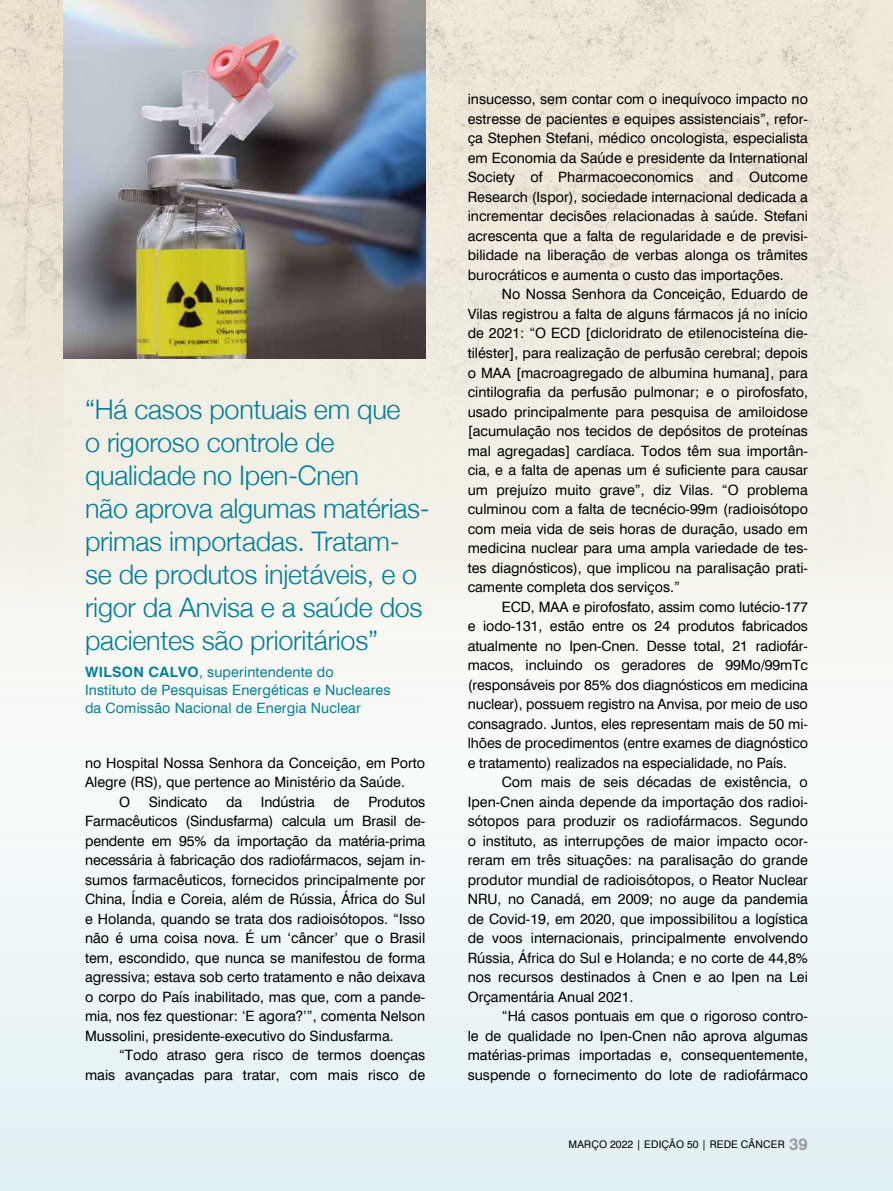
<style>
.page{position:relative;width:893px;height:1191px;background:#fff}
.page>*{position:absolute;margin:0;border:0;box-sizing:border-box;transform-origin:0 0}
.t1{font:300 27px/33px "Helvetica Neue";letter-spacing:-.01em;color:#00809a}
.t2{font:14.25px/19.5px "Swiss 721 BT";color:#000;text-align:justify}
.t3{font:14.25px/18px "Swiss 721 BT";letter-spacing:.01em;color:#00809a}
.t4{font:10.5px "Swiss 721 BT";letter-spacing:.015em;color:#000}
.s1{font-weight:700}
.s2{font-weight:700;font-size:16.5px;color:#9d9d9c}
</style>
<div class="page">
<div style="left:0;top:0;width:893px;height:1170px;background:#f7f5ef"></div>
<img style="left:0;top:0;width:893px;height:138px">
<div style="left:0;top:138px;width:893px;height:440px;background:linear-gradient(to bottom,#eae3d4,#f4f2ea)"></div>
<div style="left:0;top:621px;width:893px;height:570px;background:linear-gradient(to right,#eff6f7,#eff6f7)"></div>
<img style="left:64px;top:0;width:361px;height:358px">
<h1 class="t1" style="left:85px;top:391px;width:346px">“Há casos pontuais em que<br>o rigoroso controle de qualidade no Ipen-Cnen<br>não aprova algumas matérias&shy;primas importadas. Tratam&shy;se de produtos injetáveis, e o rigor da Anvisa e a saúde dos pacientes são prioritários”</h1>
<p class="t3" style="left:85px;top:662px;width:307px"><span class="s1">WILSON CALVO</span>, superintendente do<br>Instituto de Pesquisas Energéticas e Nucleares da Comissão Nacional de Energia Nuclear</p>
<p class="t2" style="left:85px;top:753px;width:342px">no Hospital Nossa Senhora da Conceição, em Porto</p>
<p class="t2" style="left:85px;top:772px;width:321px">Alegre (RS), que pertence ao Ministério da Saúde.</p>
<p class="t2" style="left:119px;top:792px;width:13px">O</p>
<p class="t2" style="left:149px;top:792px;width:60px">Sindicato</p>
<p class="t2" style="left:226px;top:792px;width:18px">da</p>
<p class="t2" style="left:261px;top:792px;width:55px">Indústria</p>
<p class="t2" style="left:333px;top:792px;width:18px">de</p>
<p class="t2" style="left:85px;top:792px;width:342px;text-indent:283px">Produtos Farmacêuticos (Sindusfarma) calcula um Brasil de&shy;pendente em 95% da importação da matéria-prima necessária à fabricação dos radiofármacos, sejam in&shy;sumos farmacêuticos, fornecidos principalmente por China, Índia e Coreia, além de Rússia, África do Sul e Holanda, quando se trata dos radioisótopos. “Isso não é uma coisa nova. É um ‘câncer’ que o Brasil tem, escondido, que nunca se manifestou de forma agressiva; estava sob certo tratamento e não deixava o corpo do País inabilitado, mas que, com a pande&shy;mia, nos fez questionar: ‘E agora?’”, comenta Nelson Mussolini, presidente-executivo do Sindusfarma.</p>
<p class="t2" style="left:85px;top:1045px;width:342px;text-align:right">“Todo atraso gera risco de termos doenças<br>mais avançadas para tratar, com mais risco de</p>
<p class="t2" style="left:468px;top:90px;width:342px">insucesso, sem contar com o inequívoco impacto no estresse de pacientes e equipes assistenciais”, refor&shy;ça Stephen Stefani, médico oncologista, especialista em Economia da Saúde e presidente da International Society of Pharmacoeconomics and Outcome Research (Ispor), sociedade internacional dedicada a incrementar decisões relacionadas à saúde. Stefani acrescenta que a falta de regularidade e de previsi&shy;bilidade na liberação de verbas alonga os trâmites burocráticos e aumenta o custo das importações.</p>
<p class="t2" style="left:468px;top:284px;width:342px;text-indent:34px">No Nossa Senhora da Conceição, Eduardo de Vilas registrou a falta de alguns fármacos já no início de 2021: “O ECD [dicloridrato de etilenocisteína die&shy;tiléster], para realização de perfusão cerebral; depois o MAA [macroagregado de albumina humana], para cintilografia da perfusão pulmonar; e o pirofosfato, usado principalmente para pesquisa de amiloidose [acumulação nos tecidos de depósitos de proteínas mal agregadas] cardíaca. Todos têm sua importân&shy;cia, e a falta de apenas um é suficiente para causar um prejuízo muito grave”, diz Vilas. “O problema culminou com a falta de tecnécio-99m (radioisótopo com meia vida de seis horas de duração, usado em medicina nuclear para uma ampla variedade de tes&shy;tes diagnósticos), que implicou na paralisação prati&shy;camente completa dos serviços.”</p>
<p class="t2" style="left:468px;top:596px;width:342px;text-indent:34px">ECD, MAA e pirofosfato, assim como lutécio-177 e iodo-131, estão entre os 24 produtos fabricados atualmente no Ipen-Cnen. Desse total, 21 radiofár&shy;macos, incluindo os geradores de 99Mo/99mTc (responsáveis por 85% dos diagnósticos em medicina nuclear), possuem registro na Anvisa, por meio de uso consagrado. Juntos, eles representam mais de 50 mi&shy;lhões de procedimentos (entre exames de diagnóstico e tratamento) realizados na especialidade, no País.</p>
<p class="t2" style="left:468px;top:772px;width:342px;text-indent:34px">Com mais de seis décadas de existência, o Ipen-Cnen ainda depende da importação dos radioi&shy;sótopos para produzir os radiofármacos. Segundo o instituto, as interrupções de maior impacto ocor&shy;reram em três situações: na paralisação do grande produtor mundial de radioisótopos, o Reator Nuclear NRU, no Canadá, em 2009; no auge da pandemia de Covid-19, em 2020, que impossibilitou a logística de voos internacionais, principalmente envolvendo Rússia, África do Sul e Holanda; e no corte de 44,8% nos recursos destinados à Cnen e ao Ipen na Lei Orçamentária Anual 2021.</p>
<p class="t2" style="left:468px;top:1006px;width:342px;text-indent:34px">“Há casos pontuais em que o rigoroso contro&shy;le de qualidade no Ipen-Cnen não aprova algumas matérias-primas importadas e, consequentemente, suspende o fornecimento do lote de radiofármaco</p>
<p class="t4" style="left:569px;top:1138px;width:241px">MARÇO 2022 | EDIÇÃO 50 | REDE CÂNCER <span class="s2">39</span></p>
</div>
